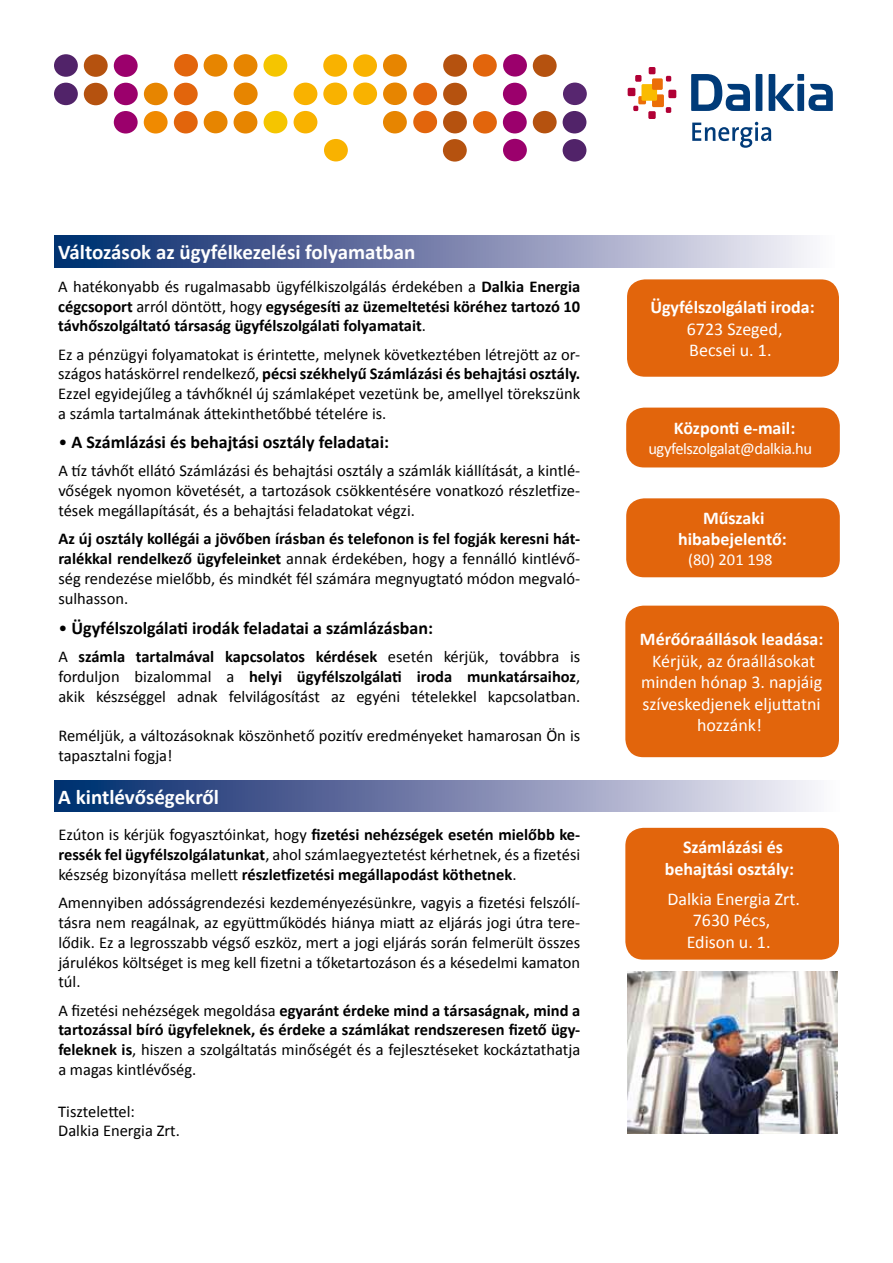
<style>
.page{position:relative;width:893px;height:1263px;background:#fff}
.page>*{position:absolute;margin:0;border:0;box-sizing:border-box;transform-origin:0 0}
.t1{font:700 21px "Calibri";color:#fff}
.t2{font:18px/21.6px "Calibri";color:#fff;text-align:center}
.t3{font:700 18px/21.6px "Calibri";color:#fff;text-align:center}
.t4{font:700 18px "Calibri";color:#000}
.t5{font:16.5px/19.8px "Calibri";color:#000;text-align:justify}
.t6{font:700 16.5px/19.8px "Calibri";color:#000;text-align:justify}
.t7{font:16.5px "Calibri";letter-spacing:-.025em;color:#fff}
.s1{font-weight:400}
.s2{font-weight:700}
</style>
<div class="page">
<div style="left:638px;top:96px;width:8px;height:8px;background:#eb6e08;border-radius:2px"></div>
<div style="left:649px;top:67px;width:6px;height:7px;background:#b10035;border-radius:2px"></div>
<div style="left:635px;top:75px;width:6px;height:7px;background:#b10035;border-radius:2px"></div>
<div style="left:628px;top:88px;width:7px;height:8px;background:#b10035;border-radius:2px"></div>
<svg style="left:633px;top:106px;width:5px;height:5px"></svg>
<div style="left:648px;top:111px;width:8px;height:8px;background:#b10035;border-radius:2px"></div>
<svg style="left:666px;top:76px;width:5px;height:6px"></svg>
<div style="left:668px;top:90px;width:8px;height:8px;background:#b10035;border-radius:2px"></div>
<svg style="left:666px;top:107px;width:5px;height:6px"></svg>
<div style="left:652px;top:94px;width:12px;height:13px;background:#eb6e08;border-radius:2px"></div>
<div style="left:641px;top:84px;width:16px;height:17px;background:#fabb00;border-radius:2px"></div>
<div style="left:652px;top:78px;width:11px;height:12px;background:#eb6e08;border-radius:2px"></div>
<svg style="left:691px;top:74px;width:59px;height:37px"></svg>
<div style="left:756px;top:74px;width:6px;height:37px;background:#003b79"></div>
<svg style="left:769px;top:74px;width:64px;height:37px"></svg>
<svg style="left:692px;top:122px;width:79px;height:26px"></svg>
<div style="left:54px;top:54px;width:24px;height:23px;background:#512369;border-radius:50%"></div>
<div style="left:54px;top:83px;width:24px;height:22px;background:#512369;border-radius:50%"></div>
<div style="left:84px;top:54px;width:24px;height:23px;background:#b5520f;border-radius:50%"></div>
<div style="left:84px;top:83px;width:24px;height:22px;background:#b5520f;border-radius:50%"></div>
<div style="left:114px;top:54px;width:24px;height:23px;background:#9b006c;border-radius:50%"></div>
<div style="left:114px;top:83px;width:24px;height:22px;background:#9b006c;border-radius:50%"></div>
<div style="left:114px;top:111px;width:24px;height:23px;background:#9b006c;border-radius:50%"></div>
<div style="left:144px;top:83px;width:24px;height:22px;background:#e78500;border-radius:50%"></div>
<div style="left:144px;top:111px;width:24px;height:23px;background:#f08a00;border-radius:50%"></div>
<div style="left:174px;top:54px;width:24px;height:23px;background:#e2650c;border-radius:50%"></div>
<div style="left:174px;top:83px;width:24px;height:22px;background:#e2650c;border-radius:50%"></div>
<div style="left:174px;top:111px;width:24px;height:22px;background:#e2650c;border-radius:50%"></div>
<div style="left:204px;top:54px;width:23px;height:23px;background:#e78500;border-radius:50%"></div>
<div style="left:204px;top:111px;width:24px;height:22px;background:#e78500;border-radius:50%"></div>
<div style="left:234px;top:54px;width:23px;height:23px;background:#e78500;border-radius:50%"></div>
<div style="left:234px;top:83px;width:24px;height:22px;background:#e78500;border-radius:50%"></div>
<div style="left:234px;top:111px;width:23px;height:23px;background:#e78500;border-radius:50%"></div>
<div style="left:263px;top:54px;width:24px;height:23px;background:#f5c500;border-radius:50%"></div>
<div style="left:264px;top:111px;width:23px;height:22px;background:#f5c500;border-radius:50%"></div>
<div style="left:294px;top:83px;width:23px;height:22px;background:#f9b200;border-radius:50%"></div>
<div style="left:294px;top:111px;width:23px;height:22px;background:#f9b200;border-radius:50%"></div>
<div style="left:323px;top:54px;width:24px;height:23px;background:#f9b200;border-radius:50%"></div>
<div style="left:323px;top:83px;width:24px;height:22px;background:#f9b200;border-radius:50%"></div>
<div style="left:324px;top:139px;width:24px;height:22px;background:#f9b200;border-radius:50%"></div>
<div style="left:353px;top:54px;width:24px;height:23px;background:#f9b200;border-radius:50%"></div>
<div style="left:353px;top:83px;width:24px;height:22px;background:#f9b200;border-radius:50%"></div>
<div style="left:383px;top:54px;width:24px;height:23px;background:#e78500;border-radius:50%"></div>
<div style="left:383px;top:83px;width:24px;height:22px;background:#e78500;border-radius:50%"></div>
<div style="left:383px;top:111px;width:24px;height:22px;background:#e78500;border-radius:50%"></div>
<div style="left:413px;top:83px;width:24px;height:22px;background:#e2650c;border-radius:50%"></div>
<div style="left:413px;top:111px;width:24px;height:22px;background:#e2650c;border-radius:50%"></div>
<div style="left:443px;top:54px;width:24px;height:23px;background:#b5520f;border-radius:50%"></div>
<div style="left:443px;top:83px;width:24px;height:22px;background:#b5520f;border-radius:50%"></div>
<div style="left:443px;top:111px;width:24px;height:22px;background:#b5520f;border-radius:50%"></div>
<div style="left:443px;top:139px;width:24px;height:23px;background:#b5520f;border-radius:50%"></div>
<div style="left:473px;top:54px;width:24px;height:23px;background:#e2650c;border-radius:50%"></div>
<div style="left:473px;top:111px;width:24px;height:23px;background:#e2650c;border-radius:50%"></div>
<div style="left:503px;top:54px;width:24px;height:23px;background:#9b006c;border-radius:50%"></div>
<div style="left:503px;top:83px;width:24px;height:22px;background:#9b006c;border-radius:50%"></div>
<div style="left:503px;top:111px;width:24px;height:22px;background:#9b006c;border-radius:50%"></div>
<div style="left:503px;top:139px;width:24px;height:22px;background:#9b006c;border-radius:50%"></div>
<div style="left:533px;top:54px;width:24px;height:23px;background:#b5520f;border-radius:50%"></div>
<div style="left:533px;top:111px;width:24px;height:22px;background:#b5520f;border-radius:50%"></div>
<div style="left:563px;top:83px;width:24px;height:22px;background:#57266f;border-radius:50%"></div>
<div style="left:563px;top:111px;width:23px;height:22px;background:#512369;border-radius:50%"></div>
<div style="left:563px;top:139px;width:23px;height:23px;background:#512369;border-radius:50%"></div>
<div style="left:625px;top:828px;width:214px;height:132px;background:#e2650c;border-radius:18px"></div>
<div style="left:627px;top:279px;width:212px;height:98px;background:#e2650c;border-radius:18px"></div>
<div style="left:625px;top:606px;width:214px;height:151px;background:#e2650c;border-radius:18px"></div>
<svg style="left:54px;top:235px;width:756px;height:33px;background:#7684ad"></svg>
<svg style="left:54px;top:780px;width:761px;height:32px;background:#7785ad"></svg>
<div style="left:626px;top:408px;width:214px;height:59px;background:#e2650c;border-radius:18px"></div>
<div style="left:626px;top:498px;width:214px;height:79px;background:#e2650c;border-radius:18px"></div>
<img style="left:627px;top:972px;width:210px;height:161px">
<p class="t1" style="left:58px;top:239px;width:359px">Változások az ügyfélkezelési folyamatban</p>
<p class="t6" style="left:58px;top:276px;width:523px"><span class="s1">A hatékonyabb és rugalmasabb ügyfélkiszolgálás érdekében a</span> Dalkia Energia cégcsoport <span class="s1">arról döntött, hogy</span> egységesíti az üzemeltetési köréhez tartozó 10 távhőszolgáltató társaság ügyfélszolgálati folyamatait<span class="s1">.</span></p>
<p class="t5" style="left:58px;top:344px;width:523px">Ez a pénzügyi folyamatokat is érintette, melynek következtében létrejött az or&shy;szágos hatáskörrel rendelkező, <span class="s2">pécsi székhelyű Számlázási és behajtási osztály.<br></span>Ezzel egyidejűleg a távhőknél új számlaképet vezetünk be, amellyel törekszünk a számla tartalmának áttekinthetőbbé tételére is.</p>
<p class="t4" style="left:58px;top:430px;width:332px"><span class="s1">•</span> A Számlázási és behajtási osztály feladatai:</p>
<p class="t5" style="left:58px;top:461px;width:523px">A tíz távhőt ellátó Számlázási és behajtási osztály a számlák kiállítását, a kintlé&shy;vőségek nyomon követését, a tartozások csökkentésére vonatkozó részletfize&shy;tések megállapítását, és a behajtási feladatokat végzi.</p>
<p class="t5" style="left:58px;top:529px;width:523px"><span class="s2">Az új osztály kollégái a jövőben írásban és telefonon is fel fogják keresni hát&shy;ralékkal rendelkező ügyfeleinket</span> annak érdekében, hogy a fennálló kintlévő&shy;ség rendezése mielőbb, és mindkét fél számára megnyugtató módon megvaló&shy;sulhasson.</p>
<p class="t4" style="left:58px;top:616px;width:376px"><span class="s1">•</span> Ügyfélszolgálati irodák feladatai a számlázásban:</p>
<p class="t5" style="left:58px;top:647px;width:523px">A <span class="s2">számla tartalmával kapcsolatos kérdések</span> esetén kérjük, továbbra is forduljon bizalommal a <span class="s2">helyi ügyfélszolgálati iroda munkatársaihoz</span>, akik készséggel adnak felvilágosítást az egyéni tételekkel kapcsolatban.</p>
<p class="t5" style="left:58px;top:726px;width:523px">Reméljük, a változásoknak köszönhető pozitív eredményeket hamarosan Ön is tapasztalni fogja!</p>
<p class="t1" style="left:58px;top:783px;width:162px">A kintlévőségekről</p>
<p class="t5" style="left:58px;top:825px;width:523px">Ezúton is kérjük fogyasztóinkat, hogy <span class="s2">fizetési nehézségek esetén mielőbb ke&shy;ressék fel ügyfélszolgálatunkat</span>, ahol számlaegyeztetést kérhetnek, és a fizetési készség bizonyítása mellett <span class="s2">részletfizetési megállapodást köthetnek</span>.</p>
<p class="t5" style="left:58px;top:893px;width:523px">Amennyiben adósságrendezési kezdeményezésünkre, vagyis a fizetési felszólí&shy;tásra nem reagálnak, az együttműködés hiánya miatt az eljárás jogi útra tere&shy;lődik. Ez a legrosszabb végső eszköz, mert a jogi eljárás során felmerült összes járulékos költséget is meg kell fizetni a tőketartozáson és a késedelmi kamaton túl.</p>
<p class="t6" style="left:58px;top:1000px;width:523px"><span class="s1">A fizetési nehézségek megoldása</span> egyaránt érdeke mind a társaságnak, mind a tartozással bíró ügyfeleknek, és érdeke a számlákat rendszeresen fizető ügy&shy;feleknek is<span class="s1">, hiszen a szolgáltatás minőségét és a fejlesztéseket kockáztathatja a magas kintlévőség.</span></p>
<p class="t5" style="left:58px;top:1101px;width:123px">Tisztelettel:<br>Dalkia Energia Zrt.</p>
<p class="t3" style="left:650px;top:296px;width:166px">Ügyfélszolgálati iroda:</p>
<p class="t2" style="left:687px;top:318px;width:97px;text-align:left">6723 Szeged,<br>Becsei u. 1.</p>
<p class="t3" style="left:674px;top:418px;width:123px">Központi e-mail:</p>
<p class="t7" style="left:648px;top:438px;width:165px">ugyfelszolgalat@dalkia.hu</p>
<p class="t3" style="left:678px;top:507px;width:110px">Műszaki hibabejelentő:</p>
<p class="t7" style="left:688px;top:549px;width:86px">(80) 201 198</p>
<p class="t3" style="left:640px;top:628px;width:185px">Mérőóraállások leadása:</p>
<p class="t2" style="left:641px;top:650px;width:183px">Kérjük, az óraállásokat minden hónap 3. napjáig szíveskedjenek eljuttatni hozzánk!</p>
<p class="t3" style="left:665px;top:836px;width:131px">Számlázási és behajtási osztály:</p>
<p class="t2" style="left:667px;top:888px;width:134px">Dalkia Energia Zrt.<br>7630 Pécs,<br>Edison u. 1.</p>
</div>
